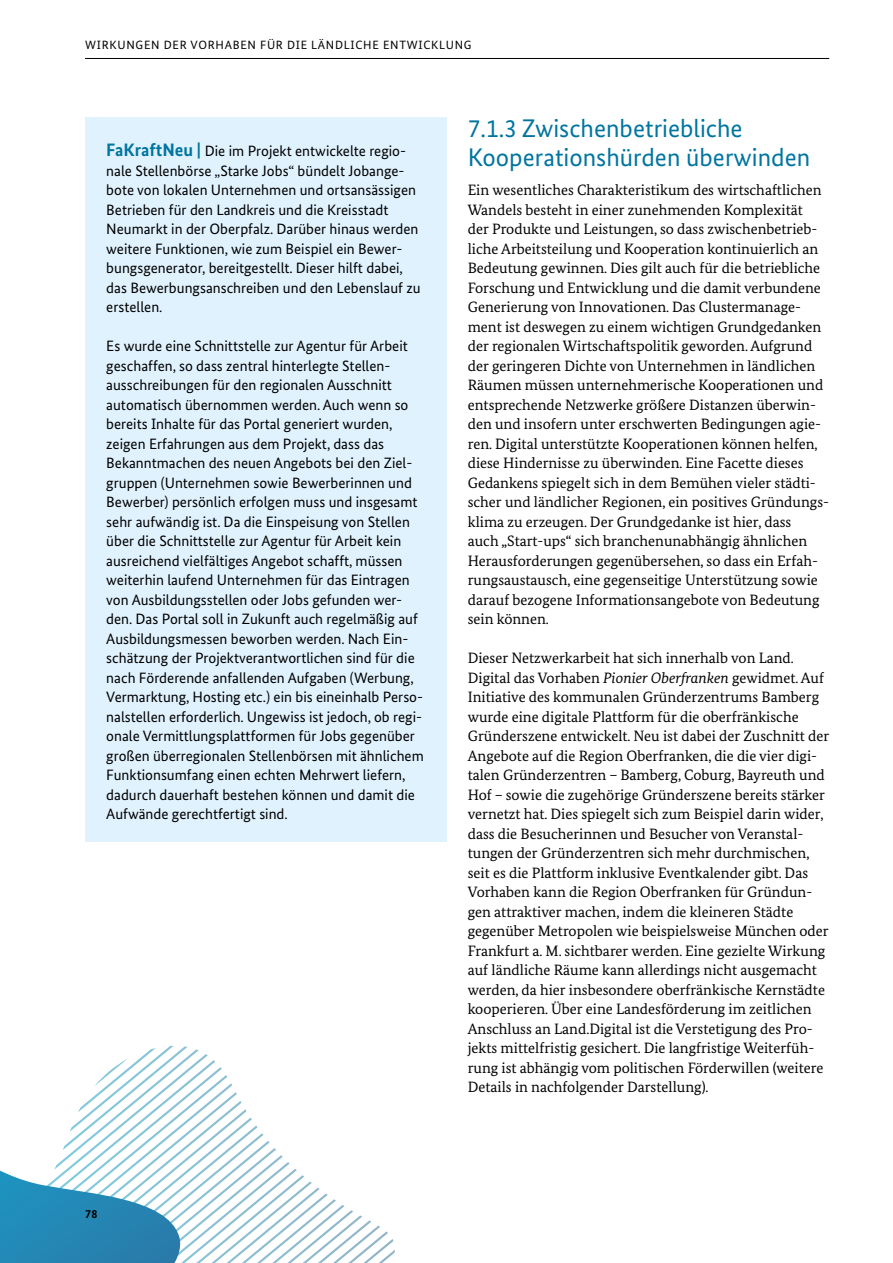
<style>
.page{position:relative;width:893px;height:1263px;background:#fff}
.page>*{position:absolute;margin:0;border:0;box-sizing:border-box;transform-origin:0 0}
.Überschrift_3_-_2_4{font:25.5px/29.2px "Bundes Sans";color:#0075a0}
.Fließtext{font:15px/19.5px "Bundes Serif";color:#000}
.Infokasten_Fließtext{font:15px/19.5px "Bundes Sans";color:#000}
.t1{font:12px "Bundes Sans";letter-spacing:.06em;color:#000}
.t2{font:700 12px "Bundes Sans";color:#000}
.s1{font-weight:700;font-size:18px;color:#0075a0}
.s2{font-style:italic}
</style>
<div class="page">
<svg style="left:73px;top:1046px;width:272px;height:217px"></svg>
<svg style="left:0;top:1126px;width:183px;height:137px"></svg>
<hr style="left:85px;top:58px;width:744px;height:1px;background:#000">
<div style="left:85px;top:117px;width:361px;height:725px;background:#e0f2fe"></div>
<p class="t1" style="left:85px;top:37px;width:388px">WIRKUNGEN DER VORHABEN FÜR DIE LÄNDLICHE ENTWICKLUNG</p>
<p class="Infokasten_Fließtext" style="left:106px;top:141px;width:316px"><span class="s1">FaKraftNeu |</span> Die im Projekt entwickelte regio&shy;nale Stellenbörse „Starke Jobs“ bündelt Jobange&shy;bote von lokalen Unternehmen und ortsansässigen Betrieben für den Landkreis und die Kreisstadt Neumarkt in der Oberpfalz. Darüber hinaus werden weitere Funktionen, wie zum Beispiel ein Bewer&shy;bungsgenerator, bereitgestellt. Dieser hilft dabei, das Bewerbungsanschreiben und den Lebenslauf zu erstellen.</p>
<p class="Infokasten_Fließtext" style="left:106px;top:336px;width:319px">Es wurde eine Schnittstelle zur Agentur für Arbeit geschaffen, so dass zentral hinterlegte Stellen&shy;ausschreibungen für den regionalen Ausschnitt automatisch übernommen werden. Auch wenn so bereits Inhalte für das Portal generiert wurden, zeigen Erfahrungen aus dem Projekt, dass das Bekanntmachen des neuen Angebots bei den Ziel&shy;gruppen (Unternehmen sowie Bewerberinnen und Bewerber) persönlich erfolgen muss und insgesamt sehr aufwändig ist. Da die Einspeisung von Stellen über die Schnittstelle zur Agentur für Arbeit kein ausreichend vielfältiges Angebot schafft, müssen weiterhin laufend Unternehmen für das Eintragen von Ausbildungsstellen oder Jobs gefunden wer&shy;den. Das Portal soll in Zukunft auch regelmäßig auf Ausbildungsmessen beworben werden. Nach Ein&shy;schätzung der Projektverantwortlichen sind für die nach Förderende anfallenden Aufgaben (Werbung, Vermarktung, Hosting etc.) ein bis eineinhalb Perso&shy;nalstellen erforderlich. Ungewiss ist jedoch, ob regi&shy;onale Vermittlungsplattformen für Jobs gegenüber großen überregionalen Stellenbörsen mit ähnlichem Funktionsumfang einen echten Mehrwert liefern, dadurch dauerhaft bestehen können und damit die Aufwände gerechtfertigt sind.</p>
<h3 class="Überschrift_3_-_2_4" style="left:468px;top:113px;width:344px">7.1.3 Zwischenbetriebliche<br>Kooperationshürden überwinden</h3>
<p class="Fließtext" style="left:468px;top:180px;width:363px">Ein wesentliches Charakteristikum des wirtschaftlichen Wandels besteht in einer zunehmenden Komplexität<br>der Produkte und Leistungen, so dass zwischenbetrieb&shy;liche Arbeitsteilung und Kooperation kontinuierlich an Bedeutung gewinnen. Dies gilt auch für die betriebliche Forschung und Entwicklung und die damit verbundene Generierung von Innovationen. Das Clustermanage&shy;ment ist deswegen zu einem wichtigen Grundgedanken der regionalen Wirtschaftspolitik geworden. Aufgrund der geringeren Dichte von Unternehmen in ländlichen Räumen müssen unternehmerische Kooperationen und entsprechende Netzwerke größere Distanzen überwin&shy;den und insofern unter erschwerten Bedingungen agie&shy;ren. Digital unterstützte Kooperationen können helfen, diese Hindernisse zu überwinden. Eine Facette dieses Gedankens spiegelt sich in dem Bemühen vieler städti&shy;scher und ländlicher Regionen, ein positives Gründungs&shy;klima zu erzeugen. Der Grundgedanke ist hier, dass<br>auch „Start-ups“ sich branchenunabhängig ähnlichen Herausforderungen gegenübersehen, so dass ein Erfah&shy;rungsaustausch, eine gegenseitige Unterstützung sowie darauf bezogene Informationsangebote von Bedeutung sein können.</p>
<p class="Fließtext" style="left:468px;top:648px;width:363px">Dieser Netzwerkarbeit hat sich innerhalb von Land.<br>Digital das Vorhaben <span class="s2">Pionier Oberfranken</span> gewidmet. Auf Initiative des kommunalen Gründerzentrums Bamberg wurde eine digitale Plattform für die oberfränkische Gründerszene entwickelt. Neu ist dabei der Zuschnitt der Angebote auf die Region Oberfranken, die die vier digi&shy;talen Gründerzentren – Bamberg, Coburg, Bayreuth und Hof – sowie die zugehörige Gründerszene bereits stärker vernetzt hat. Dies spiegelt sich zum Beispiel darin wider, dass die Besucherinnen und Besucher von Veranstal&shy;tungen der Gründerzentren sich mehr durchmischen, seit es die Plattform inklusive Eventkalender gibt. Das Vorhaben kann die Region Oberfranken für Gründun&shy;gen attraktiver machen, indem die kleineren Städte gegenüber Metropolen wie beispielsweise München oder Frankfurt a. M. sichtbarer werden. Eine gezielte Wirkung auf ländliche Räume kann allerdings nicht ausgemacht werden, da hier insbesondere oberfränkische Kernstädte kooperieren. Über eine Landesförderung im zeitlichen Anschluss an Land.Digital ist die Verstetigung des Pro&shy;jekts mittelfristig gesichert. Die langfristige Weiterfüh&shy;rung ist abhängig vom politischen Förderwillen (weitere Details in nachfolgender Darstellung).</p>
<p class="t2" style="left:85px;top:1207px;width:14px">78</p>
</div>
